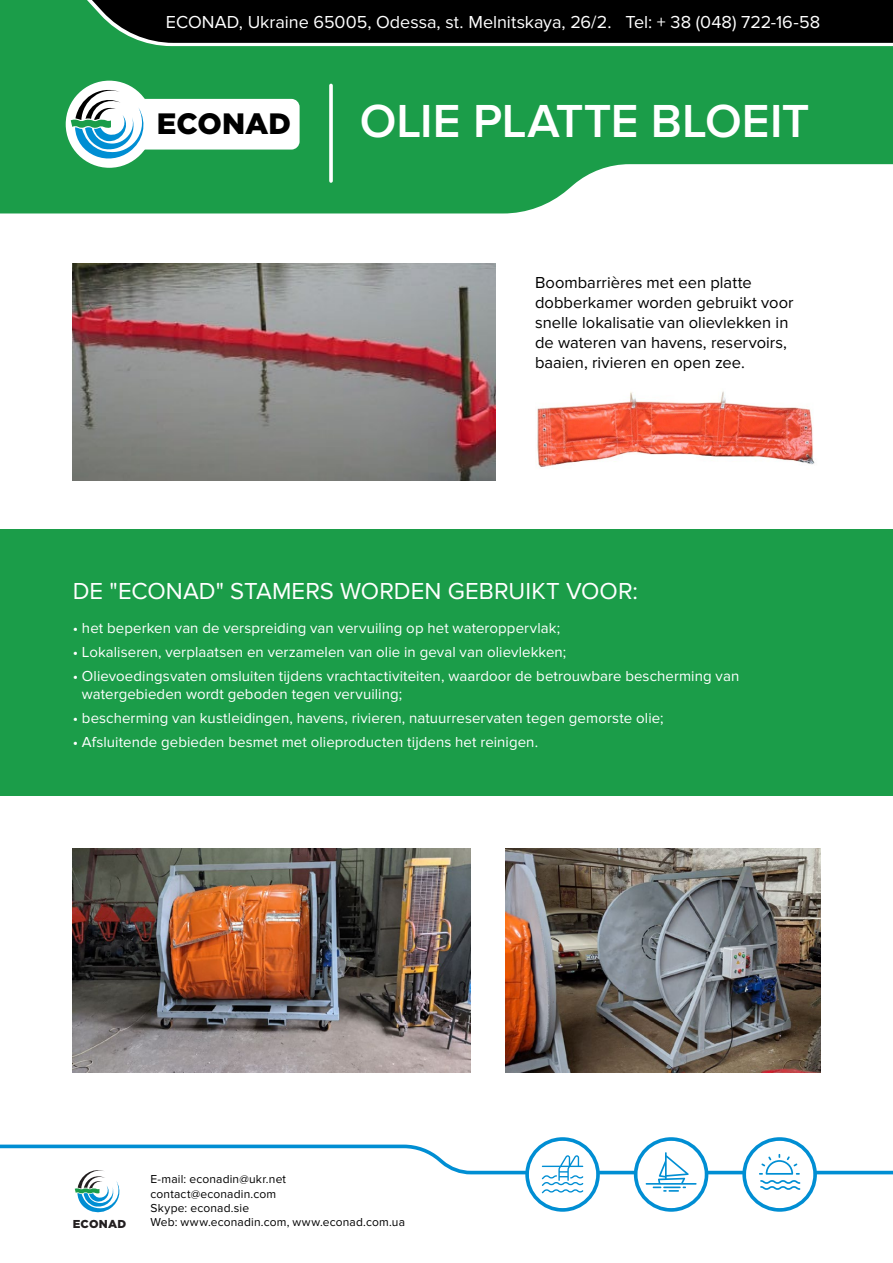
<style>
.page{position:relative;width:893px;height:1263px;background:#fff}
.page>*{position:absolute;margin:0;border:0;box-sizing:border-box;transform-origin:0 0}
.t1{font:600 48px "Proxima Nova";color:#fff}
.t2{font:900 29.4px "Gotham Pro";color:#000}
.t3{font:24px "Proxima Nova";letter-spacing:.005em;color:#fff}
.t4{font:18px "Proxima Nova";color:#fff}
.t5{font:16.5px/19.8px "Proxima Nova";color:#000}
.t6{font:15px/18px "Proxima Nova";letter-spacing:.005em;color:#fff}
.t7{font:12px/14.4px "Proxima Nova";letter-spacing:.015em;color:#000}
.t8{font:900 11.55px "Gotham Pro";letter-spacing:.025em;color:#231f20}
</style>
<div class="page">
<div style="left:0;top:529px;width:893px;height:266px;background:#1b9d49"></div>
<svg style="left:0;top:0;width:893px;height:213px;background:#2e894e"></svg>
<svg style="left:0;top:1144px;width:893px;height:46px"></svg>
<svg style="left:525px;top:1137px;width:75px;height:75px"></svg>
<svg style="left:634px;top:1137px;width:74px;height:75px"></svg>
<svg style="left:742px;top:1137px;width:75px;height:75px"></svg>
<svg style="left:329px;top:85px;width:4px;height:96px"></svg>
<img style="left:73px;top:263px;width:423px;height:218px">
<img style="left:537px;top:391px;width:278px;height:77px">
<svg style="left:75px;top:1167px;width:48px;height:46px"></svg>
<img style="left:73px;top:849px;width:397px;height:223px">
<img style="left:506px;top:849px;width:314px;height:223px">
<div style="left:66px;top:81px;width:87px;height:87px;background:#fff;border-radius:50%"></div>
<svg style="left:71px;top:85px;width:229px;height:76px"></svg>
<p class="t4" style="left:166px;top:11px;width:656px">ECONAD, Ukraine 65005, Odessa, st. Melnitskaya, 26/2. Tel: + 38 (048) 722-16-58</p>
<h2 class="t2" style="left:157px;top:107px;width:136px">ECONAD</h2>
<h1 class="t1" style="left:360px;top:93px;width:451px">OLIE PLATTE BLOEIT</h1>
<p class="t5" style="left:535px;top:273px;width:260px">Boombarrières met een platte dobberkamer worden gebruikt voor snelle lokalisatie van olievlekken in de wateren van havens, reservoirs, baaien, rivieren en open zee.</p>
<h3 class="t3" style="left:73px;top:577px;width:567px">DE "ECONAD" STAMERS WORDEN GEBRUIKT VOOR:</h3>
<p class="t6" style="left:73px;top:620px;width:489px">• het beperken van de verspreiding van vervuiling op het wateroppervlak;</p>
<p class="t6" style="left:73px;top:644px;width:495px">• Lokaliseren, verplaatsen en verzamelen van olie in geval van olievlekken;</p>
<p class="t6" style="left:82px;top:668px;width:659px;text-indent:-9px">• Olievoedingsvaten omsluiten tijdens vrachtactiviteiten, waardoor de betrouwbare bescherming van watergebieden wordt geboden tegen vervuiling;</p>
<p class="t6" style="left:73px;top:710px;width:592px">• bescherming van kustleidingen, havens, rivieren, natuurreservaten tegen gemorste olie;</p>
<p class="t6" style="left:73px;top:734px;width:467px">• Afsluitende gebieden besmet met olieproducten tijdens het reinigen.</p>
<p class="t7" style="left:150px;top:1172px;width:137px">E-mail: econadin@ukr.net contact@econadin.com<br>Skype: econad.sie</p>
<p class="t8" style="left:73px;top:1217px;width:55px">ECONAD</p>
<p class="t7" style="left:150px;top:1215px;width:256px">Web: www.econadin.com, www.econad.com.ua</p>
</div>
